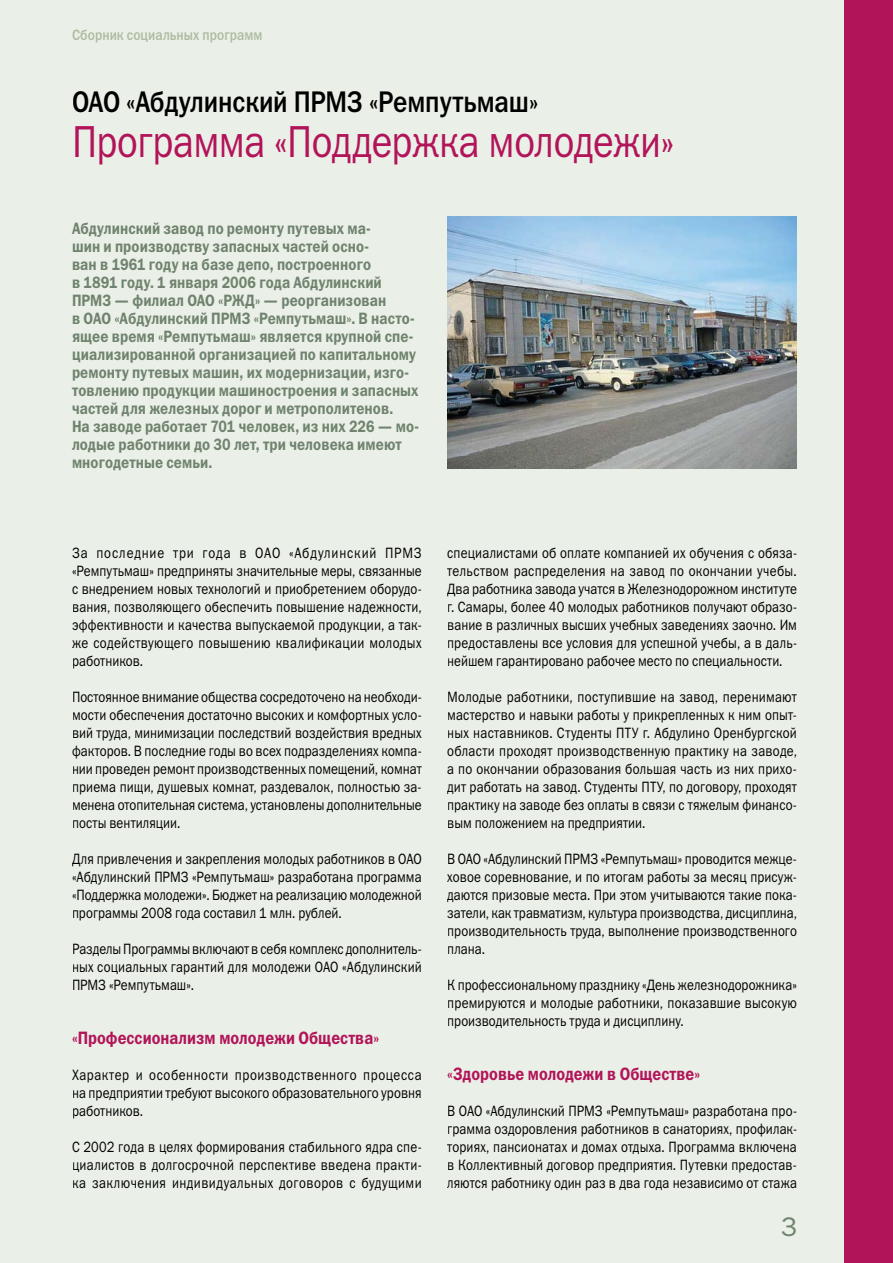
<style>
.page{position:relative;width:893px;height:1263px;background:#eaefe7}
.page>*{position:absolute;margin:0;border:0;box-sizing:border-box;transform-origin:0 0}
.t1{font:45px "Franklin Gothic Book C";letter-spacing:-.01em;color:#b21459;scale:.85 1}
.t2{font:30px "Franklin Gothic Medium C";letter-spacing:-.005em;color:#000;scale:.85 1}
.t3{font:27px "Franklin Gothic Book C";color:#6f836e}
.t4{font:18px "Franklin Gothic Demi C";color:#b21459;scale:.85 1}
.t5{font:16.5px/18px "Franklin Gothic Demi C";letter-spacing:.005em;color:#6f836e;scale:.85 1}
.t6{font:15px/18px "Franklin Gothic Book C";letter-spacing:.005em;color:#000;text-align:justify;scale:.85 1}
.t7{font:15px "Franklin Gothic Medium C";letter-spacing:.005em;color:#adbba0;scale:.85 1}
</style>
<div class="page">
<div style="left:845px;top:0;width:48px;height:1263px;background:#b21459"></div>
<img style="left:447px;top:216px;width:350px;height:252px">
<p class="t7" style="left:72px;top:26px;width:226px">Сборник социальных программ</p>
<h2 class="t2" style="left:72px;top:85px;width:550px">ОАО «Абдулинский ПРМЗ «Ремпутьмаш»</h2>
<h1 class="t1" style="left:72px;top:117px;width:710px">Программа «Поддержка молодежи»</h1>
<p class="t5" style="left:72px;top:219px;width:409px">Абдулинский завод по ремонту путевых ма-<br>шин и производству запасных частей осно-<br>ван в 1961 году на базе депо, построенного<br>в 1891 году. 1 января 2006 года Абдулинский ПРМЗ — филиал ОАО «РЖД» — реорганизован<br>в ОАО «Абдулинский ПРМЗ «Ремпутьмаш». В насто&shy;ящее время «Ремпутьмаш» является крупной спе&shy;циализированной организацией по капитальному ремонту путевых машин, их модернизации, изго&shy;товлению продукции машиностроения и запасных частей для железных дорог и метрополитенов.<br>На заводе работает 701 человек, из них 226 — мо&shy;лодые работники до 30 лет, три человека имеют многодетные семьи.</p>
<p class="t6" style="left:72px;top:544px;width:413px">За последние три года в ОАО «Абдулинский ПРМЗ «Ремпутьмаш» предприняты значительные меры, связанные с внедрением новых технологий и приобретением оборудо&shy;вания, позволяющего обеспечить повышение надежности, эффективности и качества выпускаемой продукции, а так&shy;же содействующего повышению квалификации молодых работников.</p>
<p class="t6" style="left:72px;top:688px;width:413px">Постоянное внимание общества сосредоточено на необходи&shy;мости обеспечения достаточно высоких и комфортных усло&shy;вий труда, минимизации последствий воздействия вредных факторов. В последние годы во всех подразделениях компа&shy;нии проведен ремонт производственных помещений, комнат приема пищи, душевых комнат, раздевалок, полностью за&shy;менена отопительная система, установлены дополнительные посты вентиляции.</p>
<p class="t6" style="left:72px;top:850px;width:413px">Для привлечения и закрепления молодых работников в ОАО «Абдулинский ПРМЗ «Ремпутьмаш» разработана программа «Поддержка молодежи». Бюджет на реализацию молодежной программы 2008 года составил 1 млн. рублей.</p>
<p class="t6" style="left:72px;top:940px;width:413px">Разделы Программы включают в себя комплекс дополнитель&shy;ных социальных гарантий для молодежи ОАО «Абдулинский ПРМЗ «Ремпутьмаш».</p>
<p class="t4" style="left:72px;top:1028px;width:363px">«Профессионализм молодежи Общества»</p>
<p class="t6" style="left:72px;top:1066px;width:413px">Характер и особенности производственного процесса на предприятии требуют высокого образовательного уровня работников.</p>
<p class="t6" style="left:72px;top:1138px;width:413px">С 2002 года в целях формирования стабильного ядра спе&shy;циалистов в долгосрочной перспективе введена практи&shy;ка заключения индивидуальных договоров с будущими</p>
<p class="t6" style="left:447px;top:544px;width:413px">специалистами об оплате компанией их обучения с обяза&shy;тельством распределения на завод по окончании учебы.<br>Два работника завода учатся в Железнодорожном институте г. Самары, более 40 молодых работников получают образо&shy;вание в различных высших учебных заведениях заочно. Им предоставлены все условия для успешной учебы, а в даль&shy;нейшем гарантировано рабочее место по специальности.</p>
<p class="t6" style="left:447px;top:688px;width:413px">Молодые работники, поступившие на завод, перенимают мастерство и навыки работы у прикрепленных к ним опыт&shy;ных наставников. Студенты ПТУ г. Абдулино Оренбургской области проходят производственную практику на заводе, а по окончании образования большая часть из них прихо&shy;дит работать на завод. Студенты ПТУ, по договору, проходят практику на заводе без оплаты в связи с тяжелым финансо&shy;вым положением на предприятии.</p>
<p class="t6" style="left:447px;top:850px;width:413px">В ОАО «Абдулинский ПРМЗ «Ремпутьмаш» проводится межце&shy;ховое соревнование, и по итогам работы за месяц присуж&shy;даются призовые места. При этом учитываются такие пока&shy;затели, как травматизм, культура производства, дисциплина, производительность труда, выполнение производственного плана.</p>
<p class="t6" style="left:447px;top:976px;width:413px">К профессиональному празднику «День железнодорожника» премируются и молодые работники, показавшие высокую производительность труда и дисциплину.</p>
<p class="t4" style="left:447px;top:1064px;width:299px">«Здоровье молодежи в Обществе»</p>
<p class="t6" style="left:447px;top:1102px;width:413px">В ОАО «Абдулинский ПРМЗ «Ремпутьмаш» разработана про&shy;грамма оздоровления работников в санаториях, профилак&shy;ториях, пансионатах и домах отдыха. Программа включена в Коллективный договор предприятия. Путевки предостав&shy;ляются работнику один раз в два года независимо от стажа</p>
<h3 class="t3" style="left:781px;top:1211px;width:18px">3</h3>
</div>
